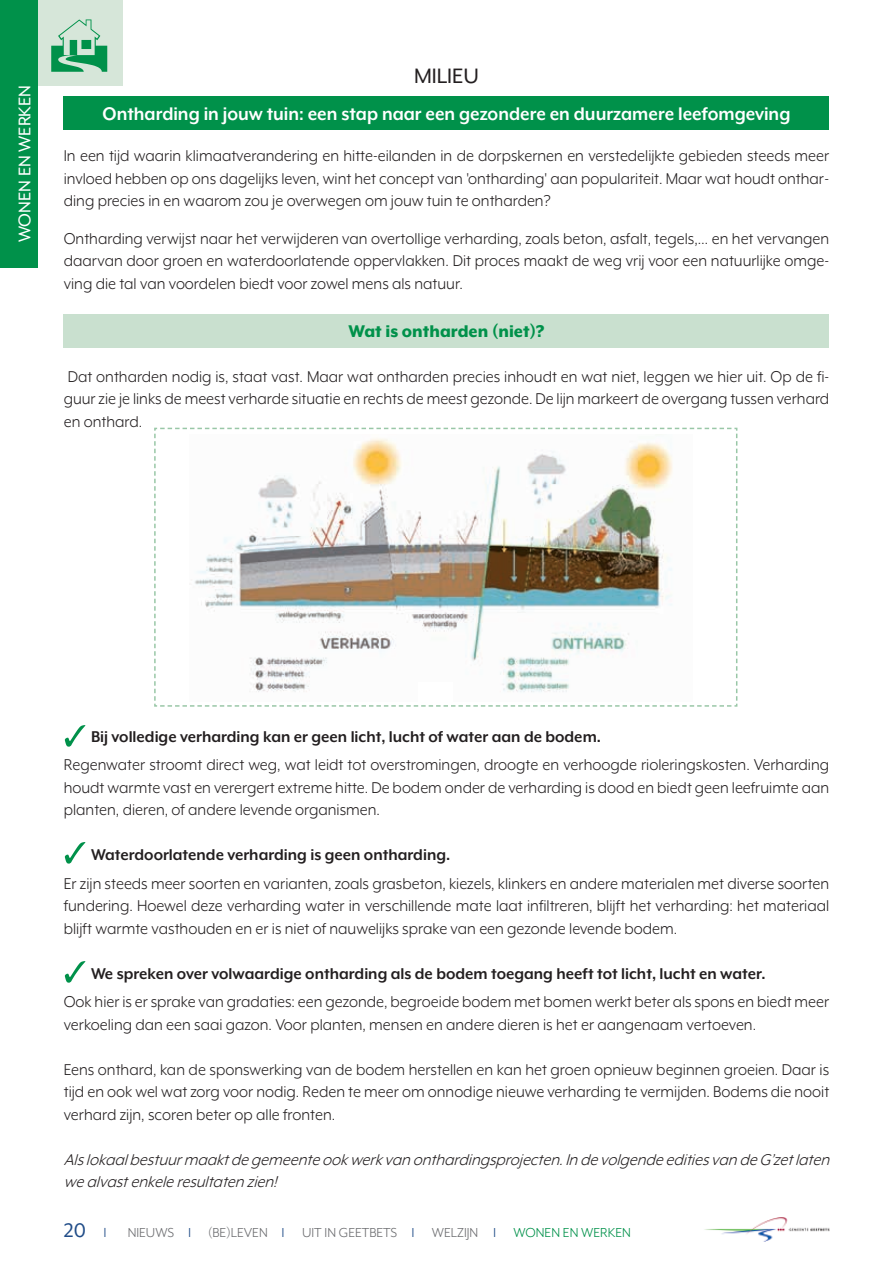
<style>
.page{position:relative;width:893px;height:1263px;background:#fff}
.page>*{position:absolute;margin:0;border:0;box-sizing:border-box;transform-origin:0 0}
.t1{font:24px "Mr Eaves XL Mod OT";color:#231f20}
.t2{font:22.5px "Mr Eaves XL Mod OT";color:#214d88}
.t3{font:700 21px "Mr Eaves XL Mod OT";color:#fff;scale:.94 1}
.t4{font:800 19.5px "Mr Eaves XL Mod OT";color:#00914a;scale:.96 1}
.t5{font:19.5px "Mr Eaves XL Mod OT";color:#fff}
.t6{font:18px/22.5px "Mr Eaves XL Mod OT";color:#231f20;text-align:justify;scale:.96 1}
.t7{font:700 18px "Mr Eaves XL Mod OT";color:#231f20;scale:.96 1}
.t8{font:italic 18px/22.5px "Mr Eaves XL Mod OT";color:#231f20;scale:.96 1}
.t9{font:15px "Mr Eaves XL Mod OT";color:#6c6d70}
.s1{color:#214d88}
.s2{color:#00914a}
</style>
<div class="page">
<img style="left:704px;top:1217px;width:126px;height:25px">
<div style="left:31px;top:0;width:91px;height:85px;background:#d6e6d9"></div>
<div style="left:0;top:0;width:38px;height:268px;background:#00914a"></div>
<svg style="left:51px;top:19px;width:56px;height:53px"></svg>
<div style="left:64px;top:96px;width:765px;height:34px;background:#00914a"></div>
<div style="left:64px;top:314px;width:765px;height:34px;background:#c9e0cf"></div>
<svg style="left:65px;top:842px;width:20px;height:21px"></svg>
<svg style="left:65px;top:725px;width:20px;height:22px"></svg>
<svg style="left:65px;top:961px;width:20px;height:22px"></svg>
<svg style="left:154px;top:427px;width:584px;height:280px"></svg>
<p class="t5" style="left:14px;top:242px;width:159px;rotate:-90deg">WONEN EN WERKEN</p>
<h1 class="t1" style="left:414px;top:62px;width:66px">MILIEU</h1>
<p class="t3" style="left:103px;top:102px;width:733px">Ontharding in jouw tuin: een stap naar een gezondere en duurzamere leefomgeving</p>
<p class="t6" style="left:64px;top:145px;width:799px">In een tijd waarin klimaatverandering en hitte-eilanden in de dorpskernen en verstedelijkte gebieden steeds meer invloed hebben op ons dagelijks leven, wint het concept van 'ontharding' aan populariteit. Maar wat houdt onthar&shy;ding precies in en waarom zou je overwegen om jouw tuin te ontharden?</p>
<p class="t6" style="left:64px;top:227px;width:799px">Ontharding verwijst naar het verwijderen van overtollige verharding, zoals beton, asfalt, tegels,… en het vervangen daarvan door groen en waterdoorlatende oppervlakken. Dit proces maakt de weg vrij voor een natuurlijke omge&shy;ving die tal van voordelen biedt voor zowel mens als natuur.</p>
<p class="t4" style="left:349px;top:320px;width:205px">Wat is ontharden (niet)?</p>
<p class="t6" style="left:64px;top:365px;width:799px">Dat ontharden nodig is, staat vast. Maar wat ontharden precies inhoudt en wat niet, leggen we hier uit. Op de fi&shy;guur zie je links de meest verharde situatie en rechts de meest gezonde. De lijn markeert de overgang tussen verhard en onthard.</p>
<p class="t7" style="left:91px;top:726px;width:533px">Bij volledige verharding kan er geen licht, lucht of water aan de bodem.</p>
<p class="t6" style="left:64px;top:754px;width:799px">Regenwater stroomt direct weg, wat leidt tot overstromingen, droogte en verhoogde rioleringskosten. Verharding houdt warmte vast en verergert extreme hitte. De bodem onder de verharding is dood en biedt geen leefruimte aan planten, dieren, of andere levende organismen.</p>
<p class="t7" style="left:91px;top:845px;width:376px">Waterdoorlatende verharding is geen ontharding.</p>
<p class="t6" style="left:64px;top:872px;width:799px">Er zijn steeds meer soorten en varianten, zoals grasbeton, kiezels, klinkers en andere materialen met diverse soorten fundering. Hoewel deze verharding water in verschillende mate laat infiltreren, blijft het verharding: het materiaal blijft warmte vasthouden en er is niet of nauwelijks sprake van een gezonde levende bodem.</p>
<p class="t7" style="left:91px;top:963px;width:704px">We spreken over volwaardige ontharding als de bodem toegang heeft tot licht, lucht en water.</p>
<p class="t6" style="left:64px;top:991px;width:799px">Ook hier is er sprake van gradaties: een gezonde, begroeide bodem met bomen werkt beter als spons en biedt meer verkoeling dan een saai gazon. Voor planten, mensen en andere dieren is het er aangenaam vertoeven.</p>
<p class="t6" style="left:64px;top:1058px;width:799px">Eens onthard, kan de sponswerking van de bodem herstellen en kan het groen opnieuw beginnen groeien. Daar is tijd en ook wel wat zorg voor nodig. Reden te meer om onnodige nieuwe verharding te vermijden. Bodems die nooit verhard zijn, scoren beter op alle fronten.</p>
<p class="t8" style="left:64px;top:1148px;width:804px">Alslokaalbestuurmaaktdegemeenteookwerkvanonthardingsprojecten.IndevolgendeeditiesvandeG’zetlaten wealvastenkeleresultatenzien!</p>
<p class="t2" style="left:64px;top:1217px;width:24px">20</p>
<p class="t9" style="left:128px;top:1224px;width:505px">NIEUWS <span class="s1">❘</span> (BE)LEVEN <span class="s1">❘</span> UIT IN GEETBETS <span class="s1">❘</span> WELZIJN <span class="s1">❘</span> <span class="s2">WONEN EN WERKEN</span></p>
</div>
